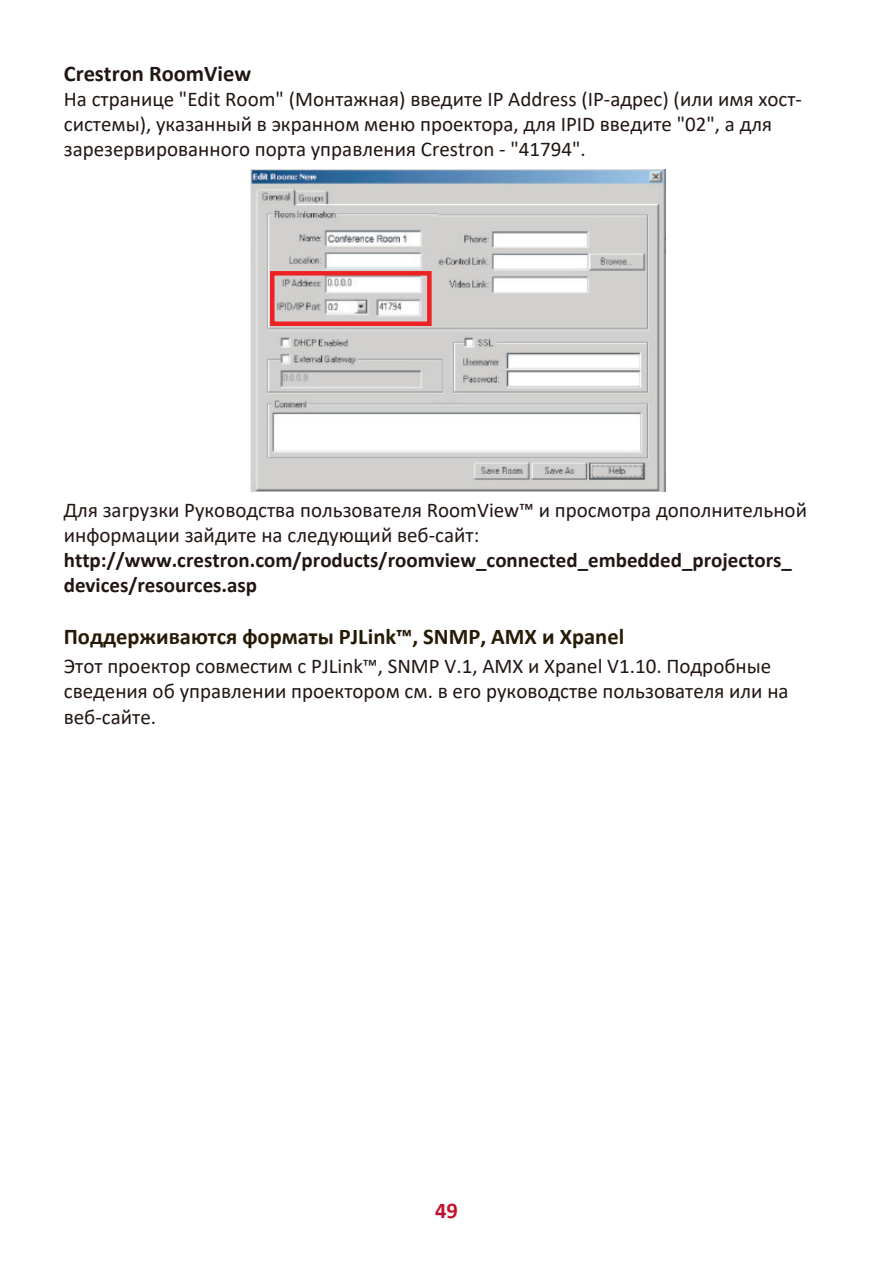
<style>
.page{position:relative;width:893px;height:1263px;background:#fff}
.page>*{position:absolute;margin:0;border:0;box-sizing:border-box;transform-origin:0 0}
.t1{font:700 22.5px "Calibri";color:#251a05}
.t2{font:700 22.5px "Calibri";color:#211613}
.t3{font:700 22.5px "Calibri";color:#c3102f}
.t4{font:21px/25.2px "Calibri";color:#211613}
.t5{font:700 21px/25.2px "Calibri";color:#211613}
</style>
<div class="page">
<img style="left:250px;top:170px;width:415px;height:321px">
<div style="left:270px;top:271px;width:162px;height:55px;border:4px solid #ee2123"></div>
<p class="t2" style="left:64px;top:57px;width:189px">Crestron RoomView</p>
<p class="t4" style="left:64px;top:86px;width:740px">На странице "Edit Room" (Монтажная) введите IP Address (IP-адрес) (или имя хост&shy;системы), указанный в экранном меню проектора, для IPID введите "02", а для зарезервированного порта управления Crestron - "41794".</p>
<p class="t4" style="left:64px;top:496px;width:745px">Для загрузки Руководства пользователя RoomView™ и просмотра дополнительной информации зайдите на следующий веб-сайт:</p>
<p class="t5" style="left:64px;top:547px;width:730px">http://www.crestron.com/products/roomview_connected_embedded_projectors_ devices/resources.asp</p>
<p class="t1" style="left:64px;top:620px;width:562px">Поддерживаются форматы PJLink™, SNMP, AMX и Xpanel</p>
<p class="t4" style="left:64px;top:653px;width:726px">Этот проектор совместим с PJLink™, SNMP V.1, AMX и Xpanel V1.10. Подробные сведения об управлении проектором см. в его руководстве пользователя или на веб-сайте.</p>
<p class="t3" style="left:435px;top:1194px;width:24px">49</p>
</div>
